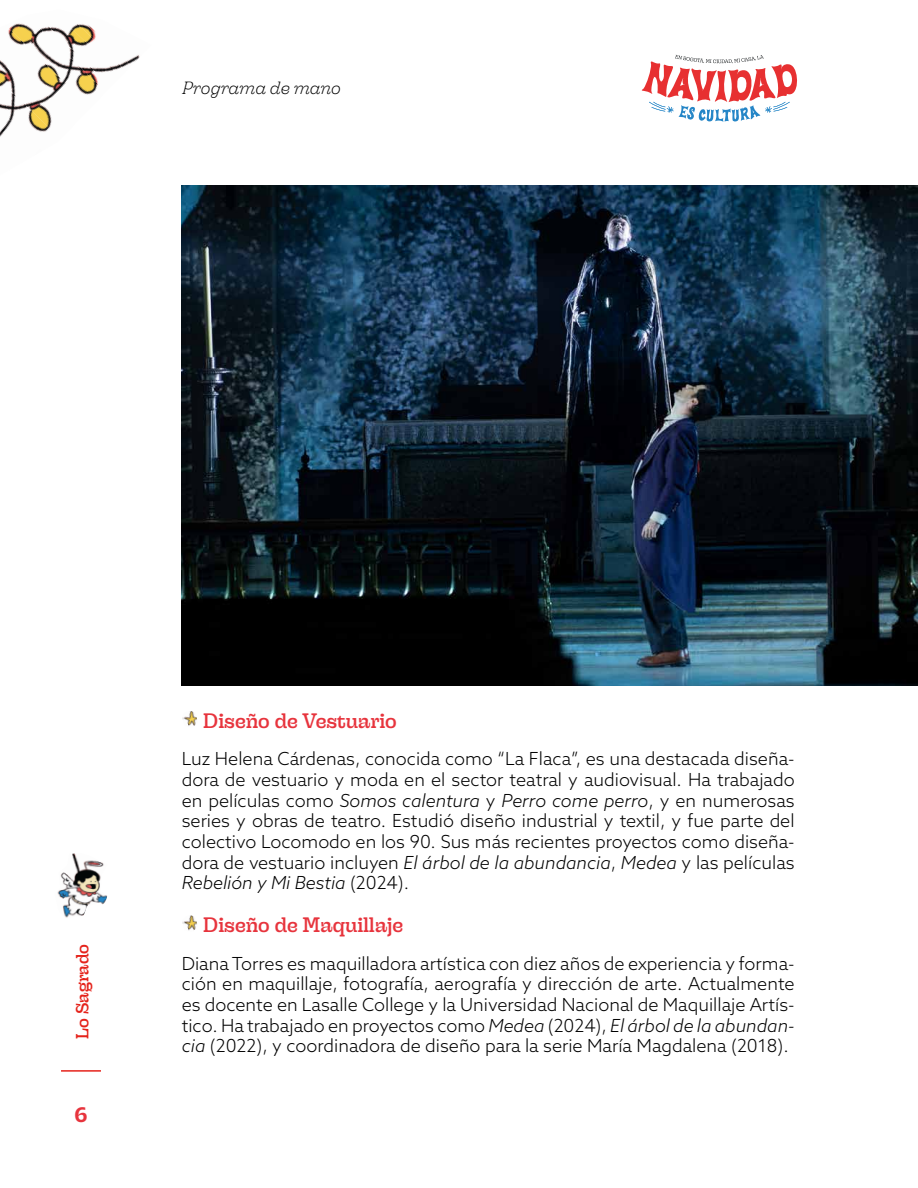
<style>
.page{position:relative;width:918px;height:1188px;background:#fff}
.page>*{position:absolute;margin:0;border:0;box-sizing:border-box;transform-origin:0 0}
.t1{font:300 19.5px "Sway Variable";color:#e7343d}
.t2{font:300 18px/20.7px "Azo Sans";color:#000;text-align:justify}
.t3{font:italic 300 16.5px "Sway Variable";letter-spacing:-.005em;color:#000}
.t4{font:300 16.5px "Sway Variable";color:#e5231b}
.s1{font-style:italic}
</style>
<div class="page">
<hr style="left:61px;top:1070px;width:40px;height:2px;background:#e5231b">
<img style="left:57px;top:853px;width:50px;height:65px">
<img style="left:29px;top:123px;width:22px;height:9px">
<img style="left:0;top:123px;width:11px;height:14px">
<img style="left:0;top:60px;width:52px;height:63px">
<img style="left:5px;top:23px;width:89px;height:85px">
<img style="left:26px;top:23px;width:71px;height:69px">
<img style="left:35px;top:23px;width:63px;height:64px">
<img style="left:53px;top:23px;width:58px;height:53px">
<img style="left:64px;top:23px;width:61px;height:48px">
<img style="left:77px;top:23px;width:59px;height:43px">
<img style="left:91px;top:23px;width:49px;height:38px">
<img style="left:107px;top:23px;width:33px;height:32px">
<img style="left:129px;top:34px;width:11px;height:16px">
<svg style="left:641px;top:55px;width:156px;height:67px"></svg>
<svg style="left:651px;top:107px;width:14px;height:4px"></svg>
<svg style="left:649px;top:102px;width:17px;height:8px"></svg>
<svg style="left:653px;top:102px;width:13px;height:5px"></svg>
<img style="left:182px;top:711px;width:15px;height:15px">
<img style="left:182px;top:915px;width:15px;height:16px">
<img style="left:182px;top:186px;width:736px;height:499px">
<p class="t3" style="left:183px;top:77px;width:160px">Programa de mano</p>
<p class="t4" style="left:71px;top:1039px;width:97px;rotate:-90deg">Lo Sagrado</p>
<p class="t1" style="left:75px;top:1101px;width:14px">6</p>
<p class="t1" style="left:203px;top:707px;width:195px">Diseño de Vestuario</p>
<p class="t2" style="left:182px;top:748px;width:614px">Luz Helena Cárdenas, conocida como “La Flaca”, es una destacada diseña&shy;dora de vestuario y moda en el sector teatral y audiovisual. Ha trabajado en películas como <span class="s1">Somos calentura</span> y <span class="s1">Perro come perro</span>, y en numerosas series y obras de teatro. Estudió diseño industrial y textil, y fue parte del colectivo Locomodo en los 90. Sus más recientes proyectos como diseña&shy;dora de vestuario incluyen <span class="s1">El árbol de la abundancia</span>, <span class="s1">Medea</span> y las películas <span class="s1">Rebelión y Mi Bestia</span> (2024).</p>
<p class="t1" style="left:203px;top:911px;width:201px">Diseño de Maquillaje</p>
<p class="t2" style="left:182px;top:953px;width:614px">Diana Torres es maquilladora artística con diez años de experiencia y forma&shy;ción en maquillaje, fotografía, aerografía y dirección de arte. Actualmente es docente en Lasalle College y la Universidad Nacional de Maquillaje Artís&shy;tico. Ha trabajado en proyectos como <span class="s1">Medea</span> (2024), <span class="s1">El árbol de la abundan&shy;cia</span> (2022), y coordinadora de diseño para la serie María Magdalena (2018).</p>
</div>
